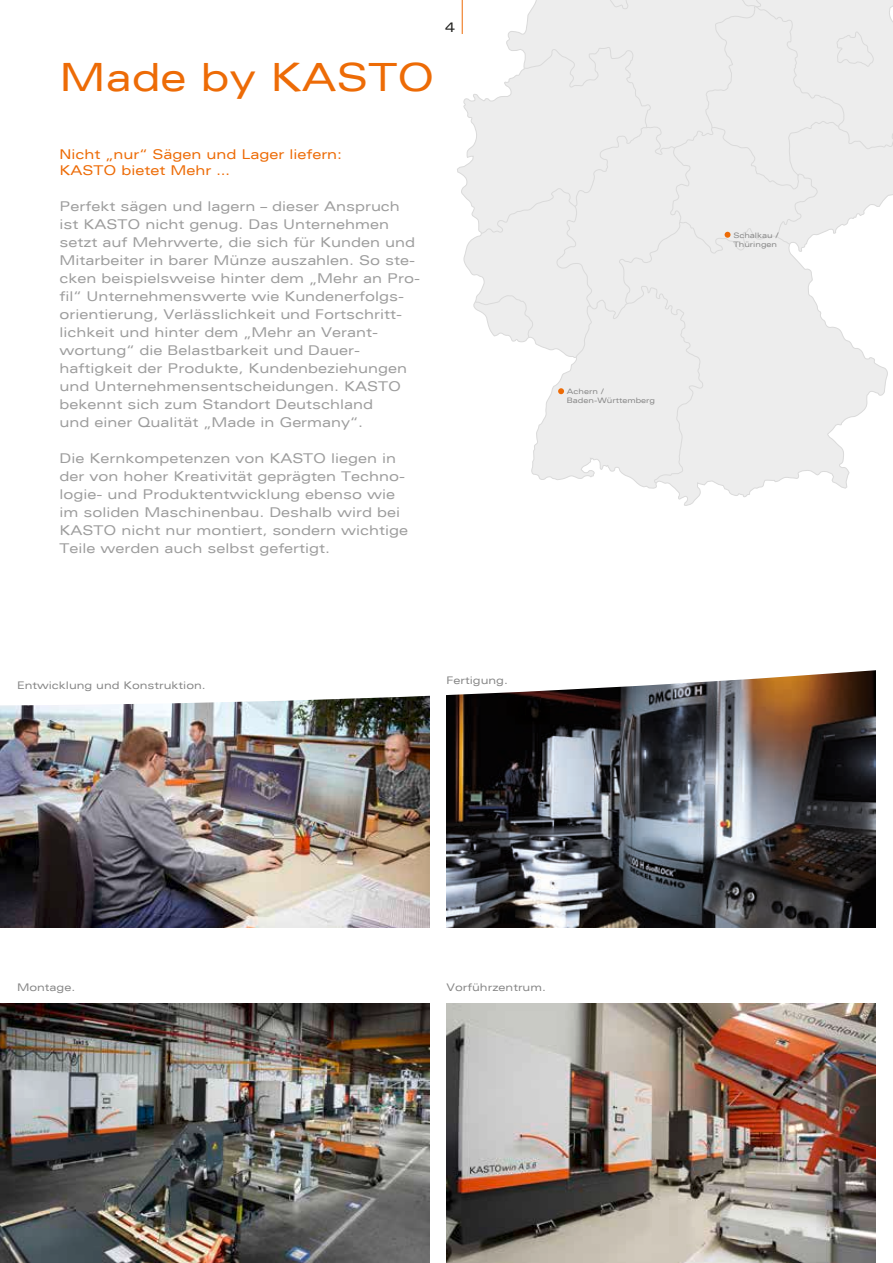
<style>
.page{position:relative;width:893px;height:1263px;background:#fff}
.page>*{position:absolute;margin:0;border:0;box-sizing:border-box;transform-origin:0 0}
.t1{font:expanded 39px "Univers";color:#ed6b06}
.t2{font:expanded 13.5px/18px "Univers";color:#9d9d9d}
.t3{font:expanded 13.5px/16.5px "Univers";color:#ed6b06}
.t4{font:expanded 13.5px "Univers";color:#1d1d1b}
.t5{font:expanded 10.5px "Univers";color:#878787}
.t6{font:expanded 7.5px/9px "Univers";color:#878787}
</style>
<div class="page">
<img style="left:0;top:1003px;width:429px;height:260px">
<img style="left:0;top:705px;width:429px;height:222px">
<img style="left:446px;top:1003px;width:430px;height:260px">
<img style="left:446px;top:705px;width:430px;height:222px">
<svg style="left:457px;top:0;width:17px;height:307px"></svg>
<svg style="left:474px;top:0;width:419px;height:705px"></svg>
<hr style="left:462px;top:0;width:1px;height:34px;background:#ed6b06">
<h1 class="t1" style="left:60px;top:54px;width:377px">Made by KASTO</h1>
<p class="t4" style="left:445px;top:19px;width:11px">4</p>
<p class="t3" style="left:60px;top:145px;width:284px">Nicht „nur“ Sägen und Lager liefern:<br>KASTO bietet Mehr …</p>
<p class="t2" style="left:60px;top:197px;width:362px">Perfekt sägen und lagern – dieser Anspruch ist KASTO nicht genug. Das Unternehmen setzt auf Mehrwerte, die sich für Kunden und Mitarbeiter in barer Münze auszahlen. So ste&shy;cken beispielsweise hinter dem „Mehr an Pro&shy;fil“ Unternehmenswerte wie Kundenerfolgs&shy;orientierung, Verlässlichkeit und Fortschritt&shy;lichkeit und hinter dem „Mehr an Verant&shy;wortung“ die Belastbarkeit und Dauer&shy;haftigkeit der Produkte, Kundenbeziehungen und Unternehmensentscheidungen. KASTO bekennt sich zum Standort Deutschland<br>und einer Qualität „Made in Germany“.</p>
<p class="t2" style="left:60px;top:449px;width:350px">Die Kernkompetenzen von KASTO liegen in der von hoher Kreativität geprägten Techno&shy;logie- und Produktentwicklung ebenso wie im soliden Maschinenbau. Deshalb wird bei KASTO nicht nur montiert, sondern wichtige Teile werden auch selbst gefertigt.</p>
<p class="t5" style="left:17px;top:679px;width:190px">Entwicklung und Konstruktion.</p>
<p class="t5" style="left:446px;top:674px;width:63px">Fertigung.</p>
<p class="t6" style="left:567px;top:387px;width:90px">Achern /<br>Baden-Württemberg</p>
<p class="t6" style="left:733px;top:231px;width:47px">Schalkau /<br>Thüringen</p>
<p class="t5" style="left:17px;top:981px;width:60px">Montage.</p>
<p class="t5" style="left:446px;top:981px;width:101px">Vorführzentrum.</p>
</div>
